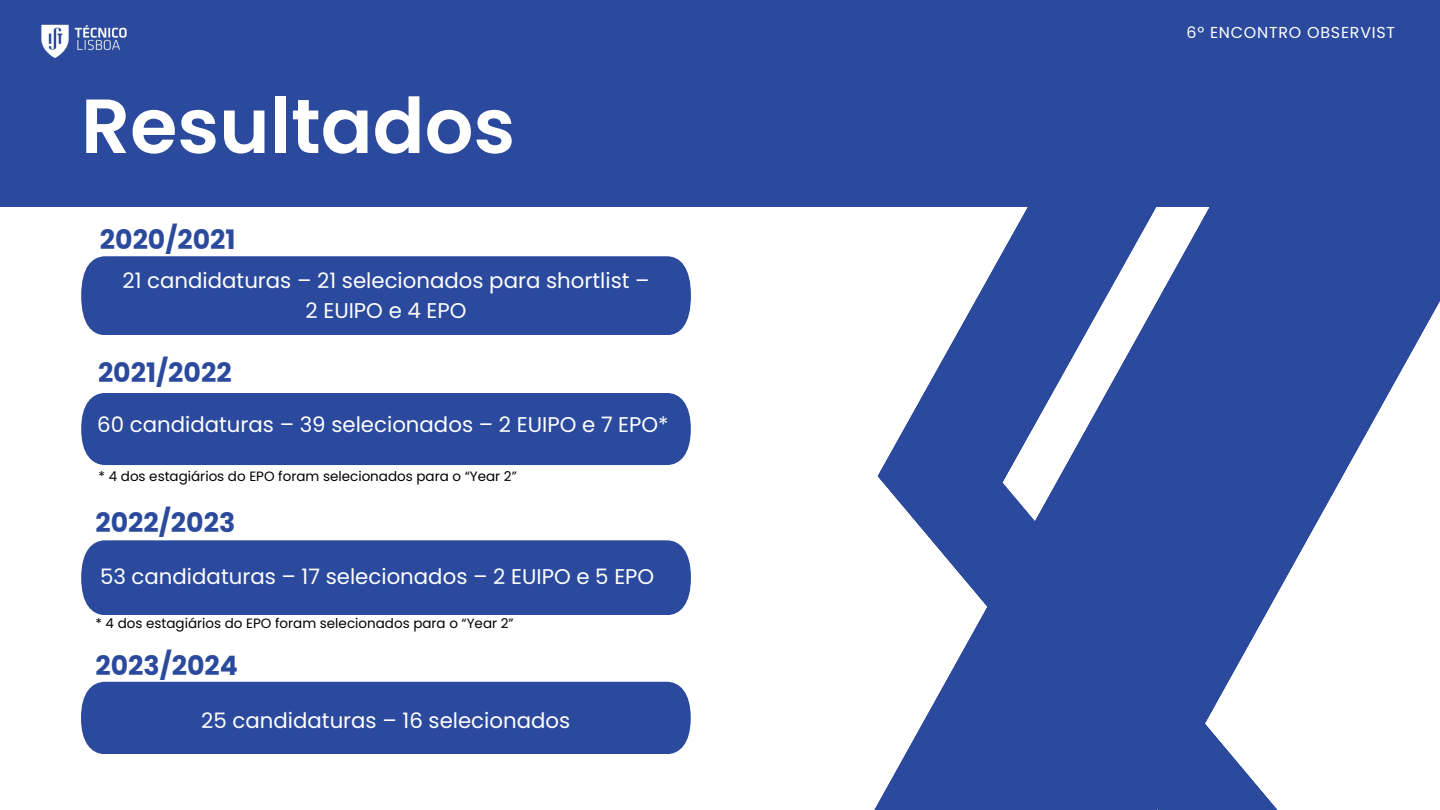
<style>
.page{position:relative;width:1440px;height:810px;background:#fff}
.page>*{position:absolute;margin:0;border:0;box-sizing:border-box;transform-origin:0 0}
.t1{font:600 76.6px "Poppins";color:#fff}
.t2{font:700 26.8px "Poppins";color:#2b4a9d}
.t3{font:21.3px/29.4px "Poppins";color:#fff;text-align:center}
.t4{font:15.9px "Poppins";letter-spacing:.05em;color:#fff}
.t5{font:13.5px "Poppins";color:#000}
</style>
<div class="page">
<div style="left:0;top:0;width:1440px;height:207px;background:#2b4a9d"></div>
<svg style="left:874px;top:207px;width:566px;height:603px;fill:#2b4a9d"></svg>
<div style="left:81px;top:256px;width:610px;height:79px;background:#2b4a9d"></div>
<div style="left:81px;top:540px;width:610px;height:75px;background:#2b4a9d"></div>
<div style="left:81px;top:682px;width:610px;height:72px;background:#2b4a9d"></div>
<div style="left:81px;top:393px;width:610px;height:72px;background:#2b4a9d"></div>
<img style="left:41px;top:24px;width:86px;height:34px">
<p class="t1" style="left:81px;top:73px;width:436px">Resultados</p>
<p class="t2" style="left:100px;top:220px;width:137px">2020/2021</p>
<p class="t3" style="left:122px;top:266px;width:529px">21 candidaturas – 21 selecionados para shortlist –<br>2 EUIPO e 4 EPO</p>
<p class="t2" style="left:98px;top:354px;width:135px">2021/2022</p>
<p class="t3" style="left:97px;top:409px;width:573px">60 candidaturas – 39 selecionados – 2 EUIPO e 7 EPO*</p>
<p class="t5" style="left:99px;top:466px;width:420px">* 4 dos estagiários do EPO foram selecionados para o “Year 2”</p>
<p class="t2" style="left:95px;top:504px;width:141px">2022/2023</p>
<p class="t3" style="left:100px;top:562px;width:556px">53 candidaturas – 17 selecionados – 2 EUIPO e 5 EPO</p>
<p class="t5" style="left:95px;top:614px;width:420px">* 4 dos estagiários do EPO foram selecionados para o “Year 2”</p>
<p class="t2" style="left:95px;top:647px;width:144px">2023/2024</p>
<p class="t3" style="left:201px;top:706px;width:370px">25 candidaturas – 16 selecionados</p>
<p class="t4" style="left:1186px;top:21px;width:210px">6º ENCONTRO OBSERVIST</p>
</div>
